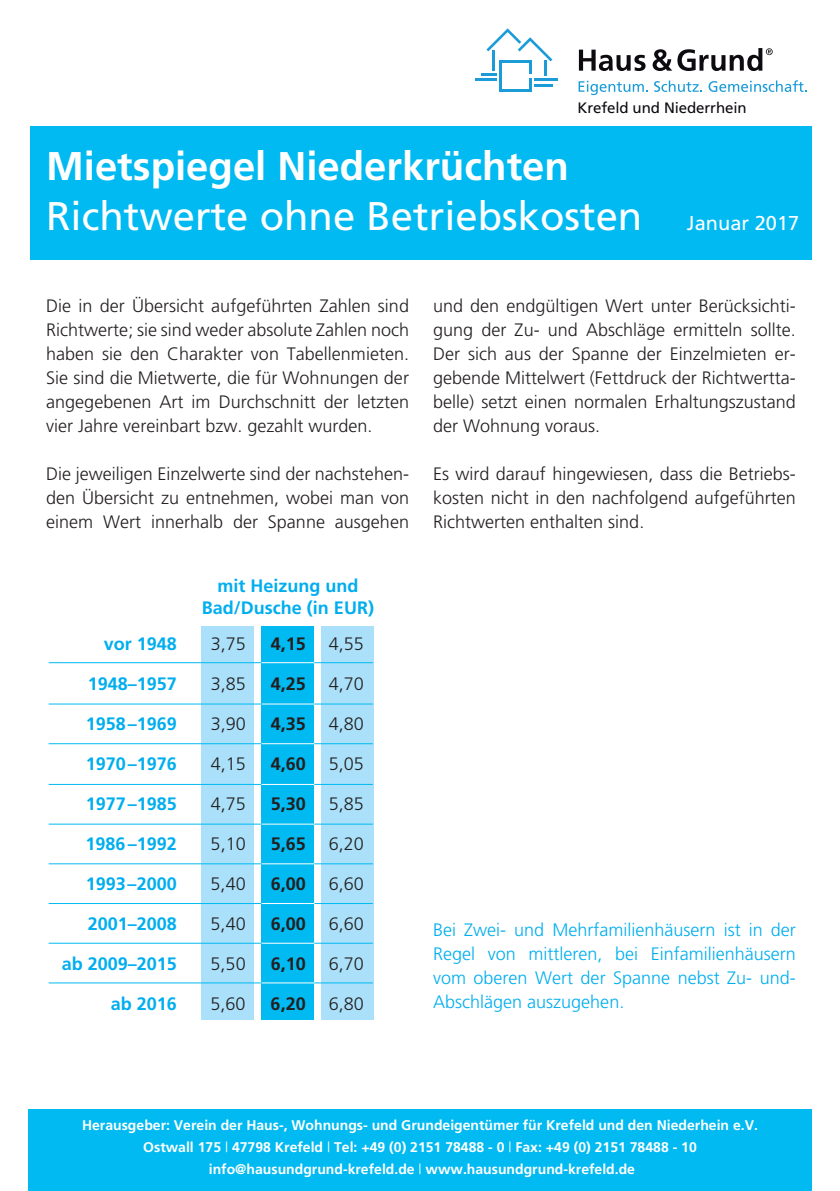
<style>
.page{position:relative;width:840px;height:1191px;background:#fff}
.page>*{position:absolute;margin:0;border:0;box-sizing:border-box;transform-origin:0 0}
.t1{font:40px/50px "Frutiger";color:#fff}
.t2{font:300 18px/24px "Frutiger";color:#231f20;text-align:justify}
.t3{font:300 18px/24px "Frutiger";color:#00aeef;text-align:justify}
.t4{font:700 18px/22px "Frutiger";color:#00aeef;text-align:center}
.t5{font:700 18px "Frutiger";color:#231f20}
.t6{font:15px "Frutiger LT";letter-spacing:-.005em;color:#0e0b10}
.t7{font:700 14px/22px "Frutiger";color:#fff;text-align:center}
.s1{font-weight:700}
.s2{font-size:20px}
.s3{font-weight:300}
</style>
<div class="page">
<div style="left:30px;top:127px;width:781px;height:133px;background:#00baf1"></div>
<div style="left:28px;top:1109px;width:783px;height:82px;background:#00baf1"></div>
<hr style="left:499px;top:60px;width:3px;height:32px;background:#1b9cd8">
<svg style="left:529px;top:79px;width:2px;height:10px"></svg>
<hr style="left:499px;top:89px;width:32px;height:3px;background:#1b9cd8">
<hr style="left:533px;top:84px;width:19px;height:3px;background:#1b9cd8">
<hr style="left:533px;top:79px;width:24px;height:2px;background:#1b9cd8">
<hr style="left:544px;top:61px;width:3px;height:15px;background:#1b9cd8">
<hr style="left:481px;top:73px;width:15px;height:3px;background:#1b9cd8">
<hr style="left:475px;top:79px;width:21px;height:2px;background:#1b9cd8">
<svg style="left:486px;top:28px;width:66px;height:45px"></svg>
<svg style="left:578px;top:50px;width:67px;height:21px"></svg>
<svg style="left:652px;top:48px;width:120px;height:23px"></svg>
<svg style="left:578px;top:81px;width:69px;height:14px"></svg>
<svg style="left:654px;top:80px;width:48px;height:12px"></svg>
<svg style="left:708px;top:80px;width:98px;height:12px"></svg>
<div style="left:201px;top:626px;width:53px;height:393px;background:#aae0f9"></div>
<div style="left:261px;top:626px;width:53px;height:393px;background:#00baf1"></div>
<div style="left:321px;top:626px;width:53px;height:393px;background:#aae0f9"></div>
<hr style="left:49px;top:662px;width:323px;height:1px;background:#00baf1">
<hr style="left:49px;top:703px;width:323px;height:1px;background:#00baf1">
<hr style="left:49px;top:743px;width:323px;height:1px;background:#00baf1">
<hr style="left:49px;top:784px;width:323px;height:1px;background:#00baf1">
<hr style="left:49px;top:823px;width:323px;height:1px;background:#00baf1">
<hr style="left:49px;top:863px;width:323px;height:1px;background:#00baf1">
<hr style="left:49px;top:903px;width:323px;height:1px;background:#00baf1">
<hr style="left:49px;top:942px;width:323px;height:1px;background:#00baf1">
<hr style="left:49px;top:982px;width:323px;height:1px;background:#00baf1">
<hr style="left:261px;top:662px;width:53px;height:1px;background:#fff">
<hr style="left:261px;top:703px;width:53px;height:1px;background:#fff">
<hr style="left:261px;top:743px;width:53px;height:1px;background:#fff">
<hr style="left:261px;top:784px;width:53px;height:1px;background:#fff">
<hr style="left:261px;top:823px;width:53px;height:1px;background:#fff">
<hr style="left:261px;top:863px;width:53px;height:1px;background:#fff">
<hr style="left:261px;top:903px;width:53px;height:1px;background:#fff">
<hr style="left:261px;top:942px;width:53px;height:1px;background:#fff">
<hr style="left:261px;top:982px;width:53px;height:1px;background:#fff">
<p class="t6" style="left:577px;top:99px;width:171px">Krefeld und Niederrhein</p>
<h1 class="t1" style="left:46px;top:140px;width:754px"><span class="s1">Mietspiegel Niederkrüchten<br></span>Richtwerte ohne Betriebskosten <span class="s2">Januar 2017</span></h1>
<p class="t2" style="left:46px;top:294px;width:364px">Die in der Übersicht aufgeführten Zahlen sind Richtwerte; sie sind weder absolute Zahlen noch haben sie den Charakter von Tabellenmieten.<br>Sie sind die Mietwerte, die für Wohnungen der angegebenen Art im Durchschnitt der letzten vier Jahre vereinbart bzw. gezahlt wurden.</p>
<p class="t2" style="left:46px;top:462px;width:364px">Die jeweiligen Einzelwerte sind der nachstehen&shy;den Übersicht zu entnehmen, wobei man von einem Wert innerhalb der Spanne ausgehen</p>
<p class="t4" style="left:104px;top:632px;width:75px">vor 1948</p>
<p class="t4" style="left:88px;top:672px;width:91px">1948–1957</p>
<p class="t4" style="left:86px;top:712px;width:92px">1958–1969</p>
<p class="t4" style="left:86px;top:752px;width:92px">1970–1976</p>
<p class="t4" style="left:86px;top:792px;width:92px">1977–1985</p>
<p class="t4" style="left:85px;top:832px;width:93px">1986–1992</p>
<p class="t4" style="left:86px;top:872px;width:92px">1993–2000</p>
<p class="t4" style="left:88px;top:912px;width:91px">2001–2008</p>
<p class="t4" style="left:62px;top:952px;width:117px">ab 2009–2015</p>
<p class="t4" style="left:111px;top:992px;width:68px">ab 2016</p>
<p class="t4" style="left:202px;top:574px;width:173px">mit Heizung und<br>Bad/Dusche (in EUR)</p>
<p class="t2" style="left:210px;top:631px;width:37px">3,75</p>
<p class="t5" style="left:270px;top:633px;width:37px">4,15</p>
<p class="t2" style="left:328px;top:631px;width:37px">4,55</p>
<p class="t2" style="left:210px;top:671px;width:37px">3,85</p>
<p class="t5" style="left:270px;top:673px;width:37px">4,25</p>
<p class="t2" style="left:328px;top:671px;width:37px">4,70</p>
<p class="t2" style="left:210px;top:711px;width:37px">3,90</p>
<p class="t5" style="left:270px;top:713px;width:37px">4,35</p>
<p class="t2" style="left:328px;top:711px;width:37px">4,80</p>
<p class="t2" style="left:210px;top:751px;width:37px">4,15</p>
<p class="t5" style="left:270px;top:753px;width:37px">4,60</p>
<p class="t2" style="left:328px;top:751px;width:37px">5,05</p>
<p class="t2" style="left:210px;top:791px;width:37px">4,75</p>
<p class="t5" style="left:270px;top:793px;width:37px">5,30</p>
<p class="t2" style="left:328px;top:791px;width:37px">5,85</p>
<p class="t2" style="left:210px;top:831px;width:37px">5,10</p>
<p class="t5" style="left:270px;top:833px;width:37px">5,65</p>
<p class="t2" style="left:328px;top:831px;width:37px">6,20</p>
<p class="t2" style="left:210px;top:871px;width:37px">5,40</p>
<p class="t5" style="left:270px;top:873px;width:37px">6,00</p>
<p class="t2" style="left:328px;top:871px;width:37px">6,60</p>
<p class="t2" style="left:210px;top:911px;width:37px">5,40</p>
<p class="t5" style="left:270px;top:913px;width:37px">6,00</p>
<p class="t2" style="left:328px;top:911px;width:37px">6,60</p>
<p class="t2" style="left:210px;top:951px;width:37px">5,50</p>
<p class="t5" style="left:270px;top:953px;width:37px">6,10</p>
<p class="t2" style="left:328px;top:951px;width:37px">6,70</p>
<p class="t2" style="left:210px;top:991px;width:37px">5,60</p>
<p class="t5" style="left:270px;top:993px;width:37px">6,20</p>
<p class="t2" style="left:328px;top:991px;width:37px">6,80</p>
<p class="t2" style="left:433px;top:294px;width:364px">und den endgültigen Wert unter Berücksichti&shy;gung der Zu- und Abschläge ermitteln sollte.<br>Der sich aus der Spanne der Einzelmieten er&shy;gebende Mittelwert (Fettdruck der Richtwertta&shy;belle) setzt einen normalen Erhaltungszustand der Wohnung voraus.</p>
<p class="t2" style="left:433px;top:462px;width:364px">Es wird darauf hingewiesen, dass die Betriebs&shy;kosten nicht in den nachfolgend aufgeführten Richtwerten enthalten sind.</p>
<p class="t3" style="left:433px;top:918px;width:364px">Bei Zwei- und Mehrfamilienhäusern ist in der Regel von mittleren, bei Einfamilienhäusern vom oberen Wert der Spanne nebst Zu- und-Abschlägen auszugehen.</p>
<p class="t7" style="left:82px;top:1114px;width:677px">Herausgeber: Verein der Haus-, Wohnungs- und Grundeigentümer für Krefeld und den Niederhein e.V.<br>Ostwall 175 <span class="s3">|</span> 47798 Krefeld <span class="s3">|</span> Tel: +49 (0) 2151 78488 - 0 <span class="s3">|</span> Fax: +49 (0) 2151 78488 - 10 info@hausundgrund-krefeld.de <span class="s3">|</span> www.hausundgrund-krefeld.de</p>
</div>
